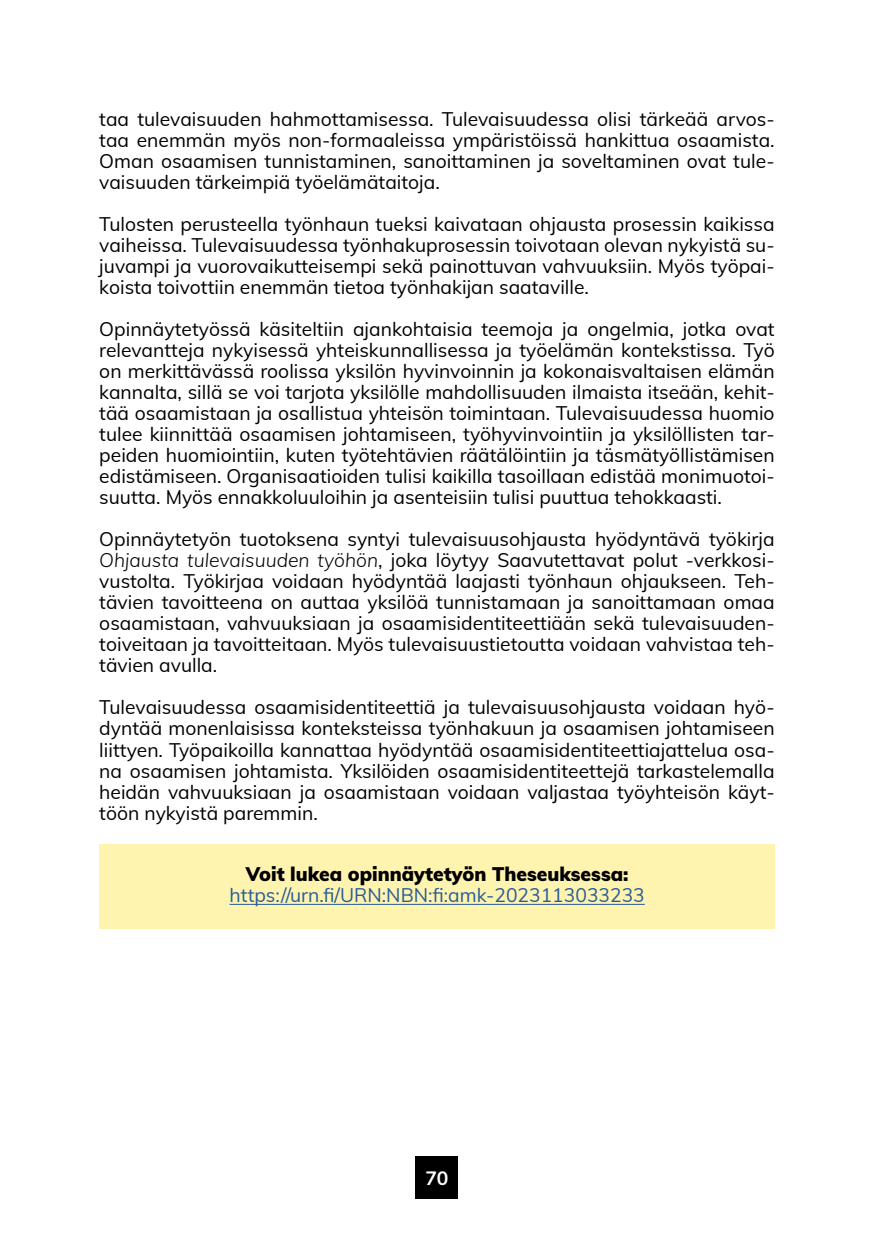
<style>
.page{position:relative;width:874px;height:1241px;background:#fff}
.page>*{position:absolute;margin:0;border:0;box-sizing:border-box;transform-origin:0 0}
.Leipäteksti{font:19.25px/21px "Mulish";color:#000;text-align:justify}
.t1{font:19.25px "Mulish";color:#275b9b}
.t2{font:900 19.25px "Mulish";color:#000}
.t3{font:700 19.25px "Mulish";color:#fff}
.s1{font-weight:300;font-style:italic}
</style>
<div class="page">
<div style="left:415px;top:1156px;width:43px;height:42px;background:#000"></div>
<div style="left:99px;top:843px;width:675px;height:85px;background:#fff4af"></div>
<hr style="left:229px;top:903px;width:415px;height:1px;background:#275b9b">
<p class="Leipäteksti" style="left:99px;top:108px;width:676px">taa tulevaisuuden hahmottamisessa. Tulevaisuudessa olisi tärkeää arvos&shy;taa enemmän myös non-formaaleissa ympäristöissä hankittua osaamista.<br>Oman osaamisen tunnistaminen, sanoittaminen ja soveltaminen ovat tule&shy;vaisuuden tärkeimpiä työelämätaitoja.</p>
<p class="Leipäteksti" style="left:99px;top:213px;width:676px">Tulosten perusteella työnhaun tueksi kaivataan ohjausta prosessin kaikissa vaiheissa. Tulevaisuudessa työnhakuprosessin toivotaan olevan nykyistä su&shy;juvampi ja vuorovaikutteisempi sekä painottuvan vahvuuksiin. Myös työpai&shy;koista toivottiin enemmän tietoa työnhakijan saataville.</p>
<p class="Leipäteksti" style="left:99px;top:318px;width:676px">Opinnäytetyössä käsiteltiin ajankohtaisia teemoja ja ongelmia, jotka ovat relevantteja nykyisessä yhteiskunnallisessa ja työelämän kontekstissa. Työ on merkittävässä roolissa yksilön hyvinvoinnin ja kokonaisvaltaisen elämän kannalta, sillä se voi tarjota yksilölle mahdollisuuden ilmaista itseään, kehit&shy;tää osaamistaan ja osallistua yhteisön toimintaan. Tulevaisuudessa huomio tulee kiinnittää osaamisen johtamiseen, työhyvinvointiin ja yksilöllisten tar&shy;peiden huomiointiin, kuten työtehtävien räätälöintiin ja täsmätyöllistämisen edistämiseen. Organisaatioiden tulisi kaikilla tasoillaan edistää monimuotoi&shy;suutta. Myös ennakkoluuloihin ja asenteisiin tulisi puuttua tehokkaasti.</p>
<p class="Leipäteksti" style="left:99px;top:528px;width:676px">Opinnäytetyön tuotoksena syntyi tulevaisuusohjausta hyödyntävä työkirja <span class="s1">Ohjausta tulevaisuuden työhön</span>, joka löytyy Saavutettavat polut -verkkosi&shy;vustolta. Työkirjaa voidaan hyödyntää laajasti työnhaun ohjaukseen. Teh&shy;tävien tavoitteena on auttaa yksilöä tunnistamaan ja sanoittamaan omaa osaamistaan, vahvuuksiaan ja osaamisidentiteettiään sekä tulevaisuuden&shy;toiveitaan ja tavoitteitaan. Myös tulevaisuustietoutta voidaan vahvistaa teh&shy;tävien avulla.</p>
<p class="Leipäteksti" style="left:99px;top:696px;width:676px">Tulevaisuudessa osaamisidentiteettiä ja tulevaisuusohjausta voidaan hyö&shy;dyntää monenlaisissa konteksteissa työnhakuun ja osaamisen johtamiseen liittyen. Työpaikoilla kannattaa hyödyntää osaamisidentiteettiajattelua osa&shy;na osaamisen johtamista. Yksilöiden osaamisidentiteettejä tarkastelemalla heidän vahvuuksiaan ja osaamistaan voidaan valjastaa työyhteisön käyt&shy;töön nykyistä paremmin.</p>
<p class="t2" style="left:246px;top:860px;width:384px">Voit lukea opinnäytetyön Theseuksessa:</p>
<p class="t1" style="left:229px;top:881px;width:416px">https://urn.fi/URN:NBN:fi:amk-2023113033233</p>
<p class="t3" style="left:425px;top:1163px;width:25px">70</p>
</div>
